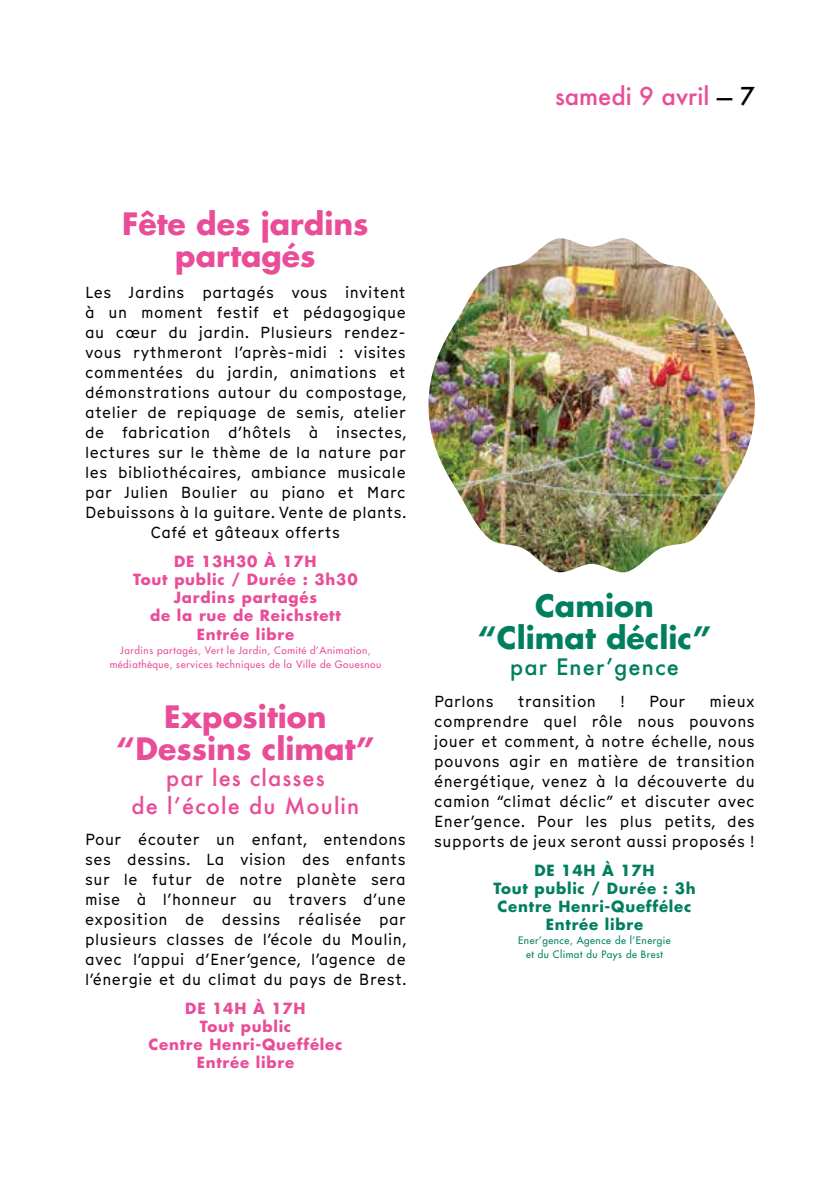
<style>
.page{position:relative;width:840px;height:1191px;background:#fff}
.page>*{position:absolute;margin:0;border:0;box-sizing:border-box;transform-origin:0 0}
.t1{font:700 30px/32px "Futura";color:#e94d97;text-align:center}
.t2{font:700 30px/32px "Futura";color:#007f5f;text-align:center}
.t3{font:500 24px "Futura";color:#e94d97}
.t4{font:500 22px/28px "Futura";letter-spacing:.05em;color:#e94d97;text-align:center}
.t5{font:500 22px "Futura";letter-spacing:.05em;color:#007f5f}
.t6{font:16px/20px "Munken Sans";letter-spacing:.03em;color:#000;text-align:justify}
.t7{font:700 15px/18px "Futura";letter-spacing:.05em;color:#e94d97;text-align:center}
.t8{font:700 15px/18px "Futura";letter-spacing:.05em;color:#007f5f;text-align:center}
.t9{font:10px/14px "Futura";letter-spacing:.05em;color:#e94d97;text-align:center}
.t10{font:10px/14px "Futura";letter-spacing:.05em;color:#007f5f;text-align:center}
.s1{color:#000}
</style>
<div class="page">
<img style="left:428px;top:238px;width:326px;height:335px">
<h2 class="t3" style="left:554px;top:79px;width:201px">samedi 9 avril <span class="s1">— 7</span></h2>
<h1 class="t1" style="left:122px;top:207px;width:248px">Fête des jardins partagés</h1>
<p class="t6" style="left:85px;top:282px;width:323px;text-align:center">Les Jardins partagés vous invitent à un moment festif et pédagogique au cœur du jardin. Plusieurs rendez&shy;vous rythmeront l’après-midi : visites commentées du jardin, animations et démonstrations autour du compostage, atelier de repiquage de semis, atelier de fabrication d’hôtels à insectes, lectures sur le thème de la nature par les bibliothécaires, ambiance musicale par Julien Boulier au piano et Marc Debuissons à la guitare. Vente de plants.<br>Café et gâteaux offerts</p>
<p class="t7" style="left:133px;top:552px;width:226px">DE 13H30 À 17H<br>Tout public / Durée : 3h30<br>Jardins partagés<br>de la rue de Reichstett<br>Entrée libre</p>
<p class="t9" style="left:110px;top:643px;width:273px">Jardins partagés, Vert le Jardin, Comité d’Animation, médiathèque, services techniques de la Ville de Gouesnou</p>
<h1 class="t1" style="left:116px;top:700px;width:259px">Exposition “Dessins climat”</h1>
<h3 class="t4" style="left:131px;top:763px;width:229px">par les classes<br>de l’école du Moulin</h3>
<p class="t6" style="left:85px;top:828px;width:323px">Pour écouter un enfant, entendons ses dessins. La vision des enfants sur le futur de notre planète sera mise à l’honneur au travers d’une exposition de dessins réalisée par plusieurs classes de l’école du Moulin, avec l’appui d’Ener’gence, l’agence de l’énergie et du climat du pays de Brest.</p>
<p class="t7" style="left:148px;top:999px;width:195px">DE 14H À 17H<br>Tout public<br>Centre Henri-Queffélec<br>Entrée libre</p>
<h1 class="t2" style="left:478px;top:590px;width:234px">Camion “Climat déclic”</h1>
<h3 class="t5" style="left:510px;top:652px;width:170px">par Ener’gence</h3>
<p class="t6" style="left:434px;top:690px;width:61px">Parlons</p>
<p class="t6" style="left:517px;top:690px;width:80px">transition</p>
<p class="t6" style="left:619px;top:690px;width:6px">!</p>
<p class="t6" style="left:648px;top:690px;width:38px">Pour</p>
<p class="t6" style="left:434px;top:690px;width:322px;text-indent:275px">mieux comprendre quel rôle nous pouvons jouer et comment, à notre échelle, nous pouvons agir en matière de transition énergétique, venez à la découverte du camion “climat déclic” et discuter avec Ener’gence. Pour les plus petits, des supports de jeux seront aussi proposés !</p>
<p class="t8" style="left:493px;top:861px;width:204px">DE 14H À 17H<br>Tout public / Durée : 3h<br>Centre Henri-Queffélec<br>Entrée libre</p>
<p class="t10" style="left:518px;top:933px;width:154px">Ener’gence, Agence de l’Energie et du Climat du Pays de Brest</p>
</div>
